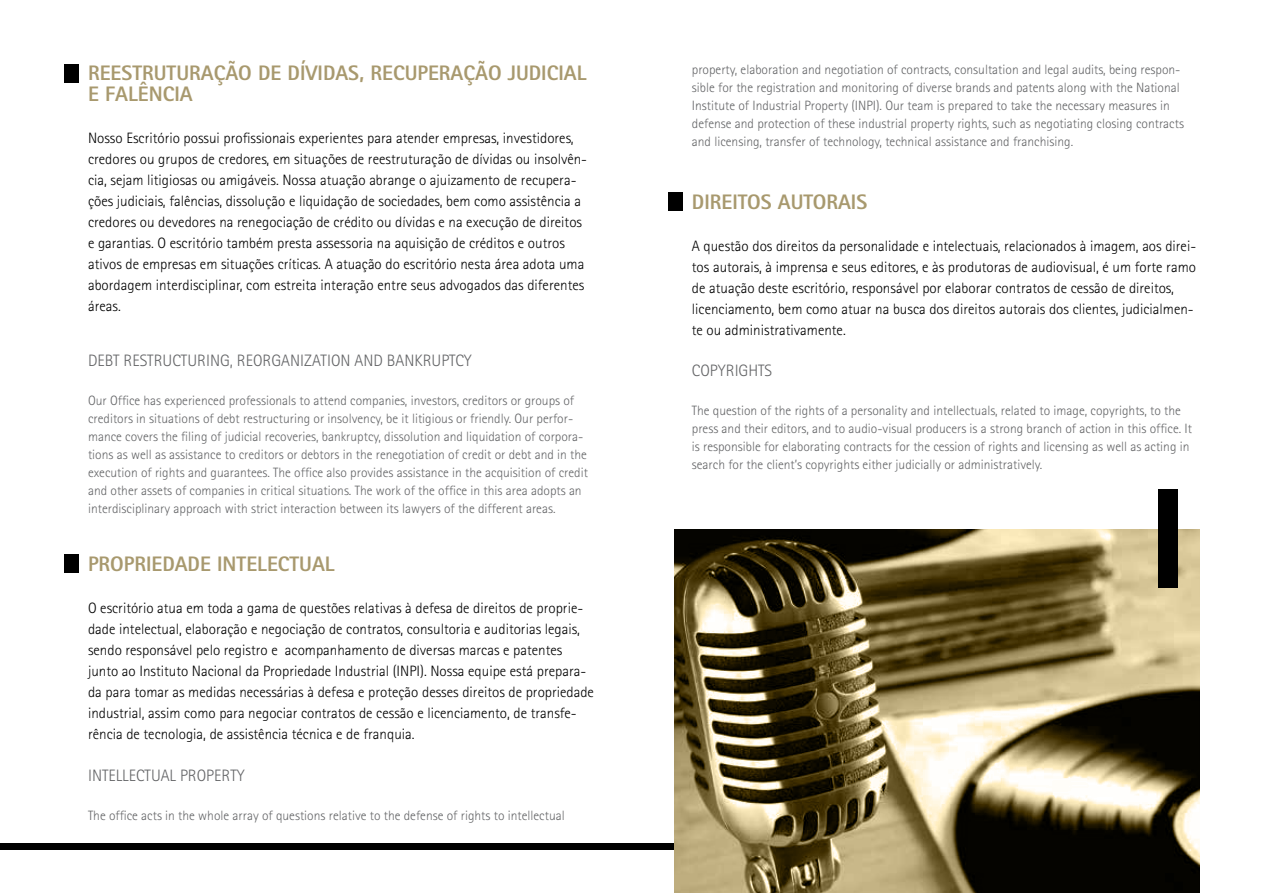
<style>
.page{position:relative;width:1263px;height:893px;background:#fff}
.page>*{position:absolute;margin:0;border:0;box-sizing:border-box;transform-origin:0 0}
.t1{font:800 21px/21px "Rotis Sans Serif";color:#a8996e}
.t2{font:300 16.5px "Rotis Sans Serif";color:#636466}
.t3{font:300 15px/21px "Rotis Sans Serif";color:#000}
.t4{font:300 13.5px/18px "Rotis Sans Serif";color:#636466}
</style>
<div class="page">
<div style="left:0;top:843px;width:1174px;height:7px;background:#000"></div>
<div style="left:64px;top:64px;width:15px;height:18px;background:#000"></div>
<div style="left:64px;top:554px;width:15px;height:19px;background:#000"></div>
<div style="left:668px;top:193px;width:14px;height:18px;background:#000"></div>
<svg style="left:674px;top:529px;width:525px;height:364px"></svg>
<div style="left:1158px;top:489px;width:20px;height:98px;background:#000"></div>
<h1 class="t1" style="left:88px;top:62px;width:500px">REESTRUTURAÇÃO DE DÍVIDAS, RECUPERAÇÃO JUDICIAL<br>E FALÊNCIA</h1>
<p class="t3" style="left:88px;top:128px;width:501px">Nosso Escritório possui profissionais experientes para atender empresas, investidores, credores ou grupos de credores, em situações de reestruturação de dívidas ou insolvên&shy;cia, sejam litigiosas ou amigáveis. Nossa atuação abrange o ajuizamento de recupera&shy;ções judiciais, falências, dissolução e liquidação de sociedades, bem como assistência a credores ou devedores na renegociação de crédito ou dívidas e na execução de direitos e garantias. O escritório também presta assessoria na aquisição de créditos e outros ativos de empresas em situações críticas. A atuação do escritório nesta área adota uma abordagem interdisciplinar, com estreita interação entre seus advogados das diferentes áreas.</p>
<p class="t2" style="left:88px;top:351px;width:385px">DEBT RESTRUCTURING, REORGANIZATION AND BANKRUPTCY</p>
<p class="t4" style="left:88px;top:392px;width:501px">Our Office has experienced professionals to attend companies, investors, creditors or groups of creditors in situations of debt restructuring or insolvency, be it litigious or friendly. Our perfor&shy;mance covers the filing of judicial recoveries, bankruptcy, dissolution and liquidation of corpora&shy;tions as well as assistance to creditors or debtors in the renegotiation of credit or debt and in the execution of rights and guarantees. The office also provides assistance in the acquisition of credit and other assets of companies in critical situations. The work of the office in this area adopts an interdisciplinary approach with strict interaction between its lawyers of the different areas.</p>
<h1 class="t1" style="left:88px;top:553px;width:248px">PROPRIEDADE INTELECTUAL</h1>
<p class="t3" style="left:88px;top:597px;width:507px">O escritório atua em toda a gama de questões relativas à defesa de direitos de proprie&shy;dade intelectual, elaboração e negociação de contratos, consultoria e auditorias legais, sendo responsável pelo registro e acompanhamento de diversas marcas e patentes junto ao Instituto Nacional da Propriedade Industrial (INPI). Nossa equipe está prepara&shy;da para tomar as medidas necessárias à defesa e proteção desses direitos de propriedade industrial, assim como para negociar contratos de cessão e licenciamento, de transfe&shy;rência de tecnologia, de assistência técnica e de franquia.</p>
<p class="t2" style="left:88px;top:766px;width:158px">INTELLECTUAL PROPERTY</p>
<p class="t4" style="left:88px;top:806px;width:478px">The office acts in the whole array of questions relative to the defense of rights to intellectual</p>
<p class="t4" style="left:692px;top:61px;width:494px">property, elaboration and negotiation of contracts, consultation and legal audits, being respon&shy;sible for the registration and monitoring of diverse brands and patents along with the National Institute of Industrial Property (INPI). Our team is prepared to take the necessary measures in defense and protection of these industrial property rights, such as negotiating closing contracts and licensing, transfer of technology, technical assistance and franchising.</p>
<h1 class="t1" style="left:692px;top:191px;width:177px">DIREITOS AUTORAIS</h1>
<p class="t3" style="left:692px;top:235px;width:506px">A questão dos direitos da personalidade e intelectuais, relacionados à imagem, aos direi&shy;tos autorais, à imprensa e seus editores, e às produtoras de audiovisual, é um forte ramo de atuação deste escritório, responsável por elaborar contratos de cessão de direitos, licenciamento, bem como atuar na busca dos direitos autorais dos clientes, judicialmen&shy;te ou administrativamente.</p>
<p class="t2" style="left:692px;top:361px;width:82px">COPYRIGHTS</p>
<p class="t4" style="left:692px;top:402px;width:502px">The question of the rights of a personality and intellectuals, related to image, copyrights, to the press and their editors, and to audio-visual producers is a strong branch of action in this office. It is responsible for elaborating contracts for the cession of rights and licensing as well as acting in search for the client’s copyrights either judicially or administratively.</p>
</div>
